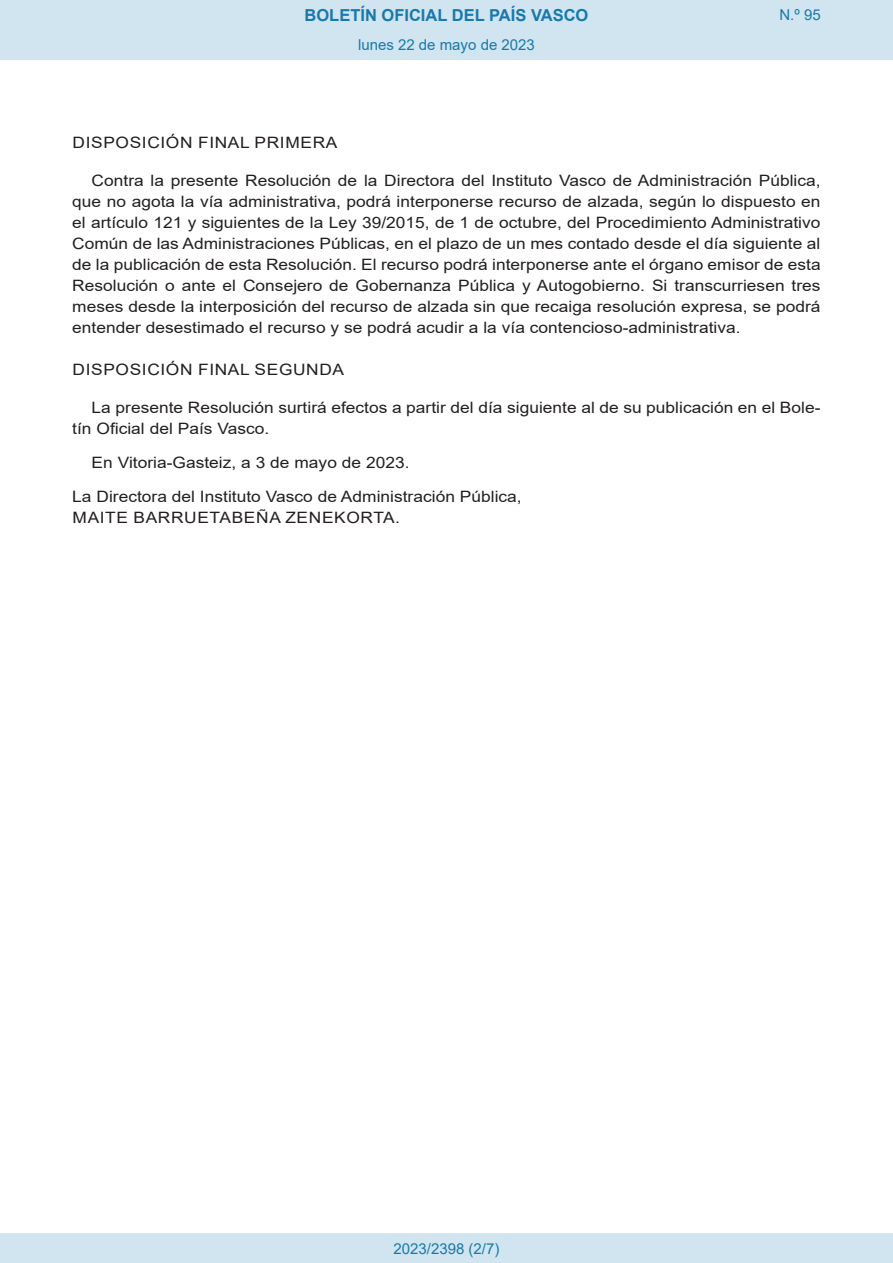
<style>
.page{position:relative;width:893px;height:1263px;background:#fff}
.page>*{position:absolute;margin:0;border:0;box-sizing:border-box;transform-origin:0 0}
.t1{font:700 16.5px "Arial";color:#1879ad}
.BOPVDetalle{font:15.6px/21px "Arial";color:#231f20;text-align:justify;scale:1.11 1}
.BOPVFirmaPuesto{font:15.6px "Arial";color:#231f20;scale:1.11 1}
.BOPVDisposicion{font:15.6px "Arial";letter-spacing:.035em;color:#231f20;scale:1.11 1}
.BOPVFirmaLugFec{font:15.6px "Arial";color:#231f20;scale:1.11 1}
.BOPVFirmaNombre{font:15.6px "Arial";letter-spacing:.035em;color:#231f20;scale:1.11 1}
.Paginacion_Centro{font:15px "Arial";color:#1879ad}
</style>
<div class="page">
<div style="left:0;top:0;width:893px;height:60px;background:#d0e5f0"></div>
<div style="left:0;top:1233px;width:893px;height:30px;background:#d0e5f0"></div>
<p class="t1" style="left:305px;top:3px;width:285px">BOLETÍN OFICIAL DEL PAÍS VASCO</p>
<p class="Paginacion_Centro" style="left:358px;top:35px;width:178px">lunes 22 de mayo de 2023</p>
<p class="Paginacion_Centro" style="left:779px;top:5px;width:43px">N.º 95</p>
<p class="BOPVDisposicion" style="left:73px;top:132px;width:240px">DISPOSICIÓN FINAL PRIMERA</p>
<p class="BOPVDetalle" style="left:72px;top:170px;width:676px;text-indent:19px">Contra la presente Resolución de la Directora del Instituto Vasco de Administración Pública, que no agota la vía administrativa, podrá interponerse recurso de alzada, según lo dispuesto en el artículo 121 y siguientes de la Ley 39/2015, de 1 de octubre, del Procedimiento Administrativo Común de las Administraciones Públicas, en el plazo de un mes contado desde el día siguiente al de la publicación de esta Resolución. El recurso podrá interponerse ante el órgano emisor de esta Resolución o ante el Consejero de Gobernanza Pública y Autogobierno. Si transcurriesen tres meses desde la interposición del recurso de alzada sin que recaiga resolución expresa, se podrá entender desestimado el recurso y se podrá acudir a la vía contencioso-administrativa.</p>
<p class="BOPVDisposicion" style="left:73px;top:359px;width:246px">DISPOSICIÓN FINAL SEGUNDA</p>
<p class="BOPVDetalle" style="left:72px;top:397px;width:676px;text-indent:19px">La presente Resolución surtirá efectos a partir del día siguiente al de su publicación en el Bole&shy;tín Oficial del País Vasco.</p>
<p class="BOPVFirmaLugFec" style="left:92px;top:452px;width:288px">En Vitoria-Gasteiz, a 3 de mayo de 2023.</p>
<p class="BOPVFirmaPuesto" style="left:72px;top:486px;width:406px">La Directora del Instituto Vasco de Administración Pública,</p>
<p class="BOPVFirmaNombre" style="left:73px;top:507px;width:296px">MAITE BARRUETABEÑA ZENEKORTA.</p>
<p class="Paginacion_Centro" style="left:393px;top:1238px;width:107px">2023/2398 (2/7)</p>
</div>
